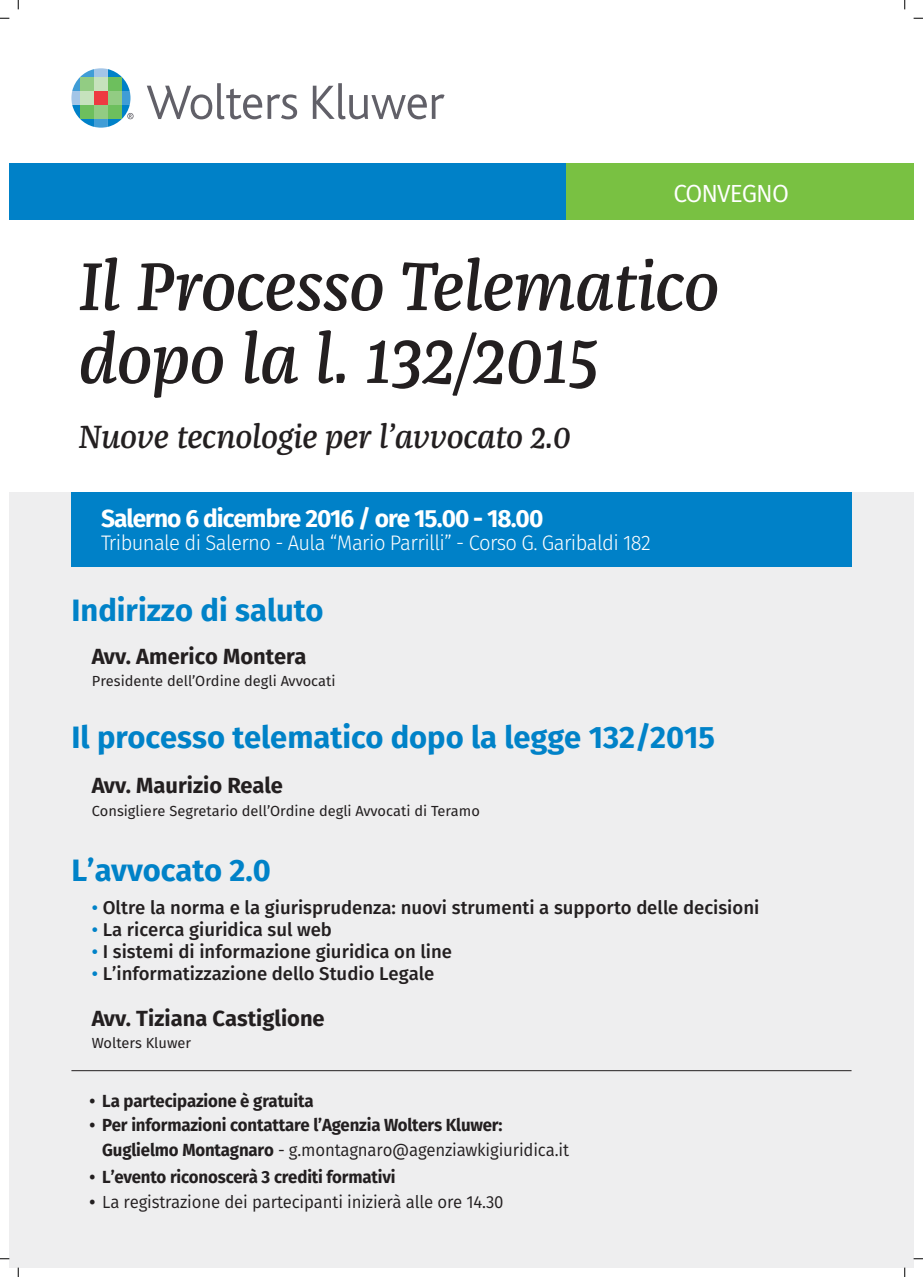
<style>
.page{position:relative;width:923px;height:1277px;background:#fff}
.page>*{position:absolute;margin:0;border:0;box-sizing:border-box;transform-origin:0 0}
.t1{font:italic 500 70.06px/72.8px "Franziska Pro";letter-spacing:-.01em;color:#231f20}
.t2{font:italic 500 33.44px "Franziska Pro";letter-spacing:-.01em;color:#231f20}
.t3{font:700 30.88px "Fira Sans";color:#0082c8}
.t4{font:700 24.75px "Fira Sans";letter-spacing:-.04em;color:#fff}
.t5{font:24.75px "Fira Sans";letter-spacing:-.04em;color:#fff}
.t6{font:700 21.88px "Fira Sans";color:#231f20}
.t7{font:300 21.06px "Fira Sans";letter-spacing:-.03em;color:#fff;scale:.96 1}
.t8{font:500 18.56px "Fira Sans";color:#231f20}
.t9{font:700 17.5px/24.4px "Fira Sans";letter-spacing:-.01em;color:#231f20;scale:.96 1}
.t10{font:17.5px "Fira Sans";letter-spacing:-.01em;color:#231f20;scale:.96 1}
.t11{font:14.62px "Fira Sans";color:#231f20}
.s1{color:#0082c8}
.s2{font-weight:400}
.s3{font-weight:700}
</style>
<div class="page">
<div style="left:9px;top:492px;width:904px;height:775px;background:#eeeeef"></div>
<svg style="left:147px;top:83px;width:150px;height:36px"></svg>
<svg style="left:313px;top:83px;width:131px;height:36px"></svg>
<svg style="left:71px;top:68px;width:62px;height:60px"></svg>
<div style="left:9px;top:164px;width:566px;height:56px;background:#0081c8"></div>
<div style="left:566px;top:164px;width:347px;height:56px;background:#79c142"></div>
<div style="left:71px;top:492px;width:780px;height:75px;background:#0081c8"></div>
<hr style="left:71px;top:1070px;width:780px;height:1px;background:#231f20">
<h3 class="t5" style="left:673px;top:176px;width:117px">CONVEGNO</h3>
<h1 class="t1" style="left:78px;top:250px;width:642px">Il Processo Telematico dopo la l. 132/2015</h1>
<h2 class="t2" style="left:78px;top:416px;width:494px">Nuove tecnologie per l’avvocato 2.0</h2>
<h3 class="t4" style="left:101px;top:500px;width:443px">Salerno 6 dicembre 2016 / ore 15.00 - 18.00</h3>
<p class="t7" style="left:101px;top:528px;width:574px">Tribunale di Salerno - Aula “Mario Parrilli” - Corso G. Garibaldi 182</p>
<h3 class="t3" style="left:71px;top:589px;width:253px">Indirizzo di saluto</h3>
<p class="t6" style="left:92px;top:640px;width:216px">Avv. Americo Montera</p>
<p class="t11" style="left:92px;top:670px;width:245px">Presidente dell’Ordine degli Avvocati</p>
<h3 class="t3" style="left:71px;top:715px;width:645px">Il processo telematico dopo la legge 132/2015</h3>
<p class="t6" style="left:92px;top:770px;width:192px">Avv. Maurizio Reale</p>
<p class="t11" style="left:92px;top:800px;width:389px">Consigliere Segretario dell’Ordine degli Avvocati di Teramo</p>
<h3 class="t3" style="left:71px;top:848px;width:201px">L’avvocato 2.0</h3>
<p class="t8" style="left:92px;top:894px;width:668px"><span class="s1">•</span> Oltre la norma e la giurisprudenza: nuovi strumenti a supporto delle decisioni</p>
<p class="t8" style="left:92px;top:916px;width:241px"><span class="s1">•</span> La ricerca giuridica sul web</p>
<p class="t8" style="left:92px;top:938px;width:362px"><span class="s1">•</span> I sistemi di informazione giuridica on line</p>
<p class="t8" style="left:92px;top:961px;width:344px"><span class="s1">•</span> L’informatizzazione dello Studio Legale</p>
<p class="t6" style="left:92px;top:1003px;width:234px">Avv. Tiziana Castiglione</p>
<p class="t11" style="left:92px;top:1032px;width:101px">Wolters Kluwer</p>
<p class="t9" style="left:89px;top:1088px;width:235px">• La partecipazione è gratuita</p>
<p class="t9" style="left:102px;top:1113px;width:487px;text-indent:-13px">• Per informazioni contattare l’Agenzia Wolters Kluwer:<br>Guglielmo Montagnaro <span class="s2">- g.montagnaro@agenziawkigiuridica.it</span></p>
<p class="t9" style="left:89px;top:1165px;width:320px">• L’evento riconoscerà 3 crediti formativi</p>
<p class="t10" style="left:89px;top:1189px;width:433px"><span class="s3">•</span> La registrazione dei partecipanti inizierà alle ore 14.30</p>
</div>
